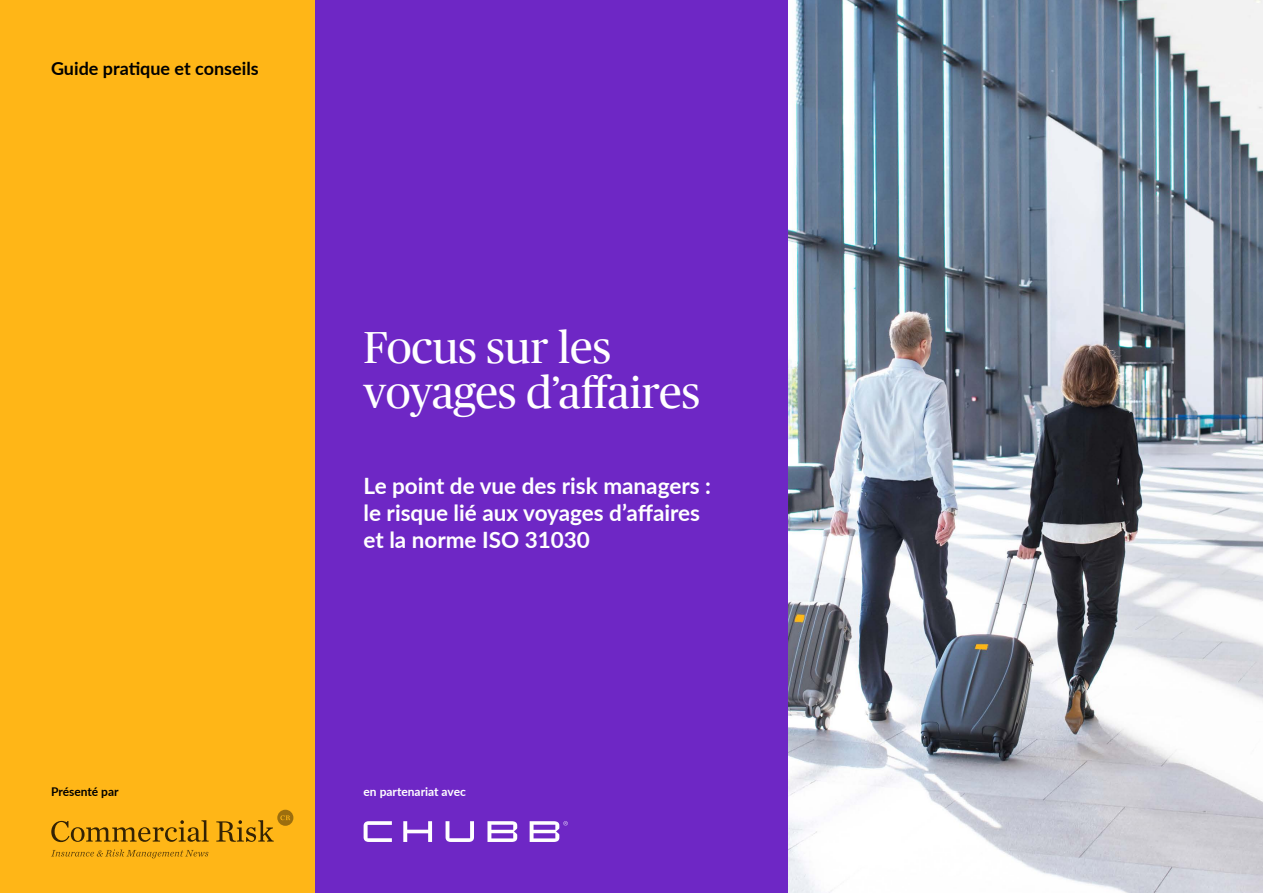
<style>
.page{position:relative;width:1263px;height:893px;background:#fff}
.page>*{position:absolute;margin:0;border:0;box-sizing:border-box;transform-origin:0 0}
.t1{font:45px "Chubb Publico Office";color:#fff}
.t2{font:700 22.5px/27px "Lato";color:#fff}
.t3{font:700 18px "Lato";color:#000}
.t4{font:700 12px "Lato";color:#fff}
.t5{font:700 12px "Lato";color:#000}
</style>
<div class="page">
<div style="left:0;top:0;width:789px;height:893px;background:#ffb617"></div>
<div style="left:316px;top:0;width:473px;height:893px;background:#6e27c5"></div>
<svg style="left:277px;top:810px;width:16px;height:16px"></svg>
<svg style="left:280px;top:815px;width:10px;height:5px"></svg>
<svg style="left:51px;top:849px;width:157px;height:9px"></svg>
<svg style="left:51px;top:820px;width:158px;height:22px"></svg>
<svg style="left:216px;top:820px;width:58px;height:22px"></svg>
<img style="left:789px;top:0;width:474px;height:893px">
<svg style="left:364px;top:821px;width:68px;height:21px"></svg>
<svg style="left:446px;top:821px;width:28px;height:21px"></svg>
<svg style="left:487px;top:821px;width:30px;height:21px"></svg>
<svg style="left:530px;top:821px;width:38px;height:21px"></svg>
<p class="t3" style="left:51px;top:55px;width:209px">Guide pratique et conseils</p>
<p class="t1" style="left:364px;top:316px;width:249px">Focus sur les</p>
<h1 class="t1" style="left:364px;top:361px;width:338px">voyages d’affaires</h1>
<p class="t2" style="left:364px;top:471px;width:349px">Le point de vue des risk managers : le risque lié aux voyages d’affaires et la norme ISO 31030</p>
<p class="t5" style="left:51px;top:782px;width:69px">Présenté par</p>
<p class="t4" style="left:364px;top:782px;width:104px">en partenariat avec</p>
</div>
